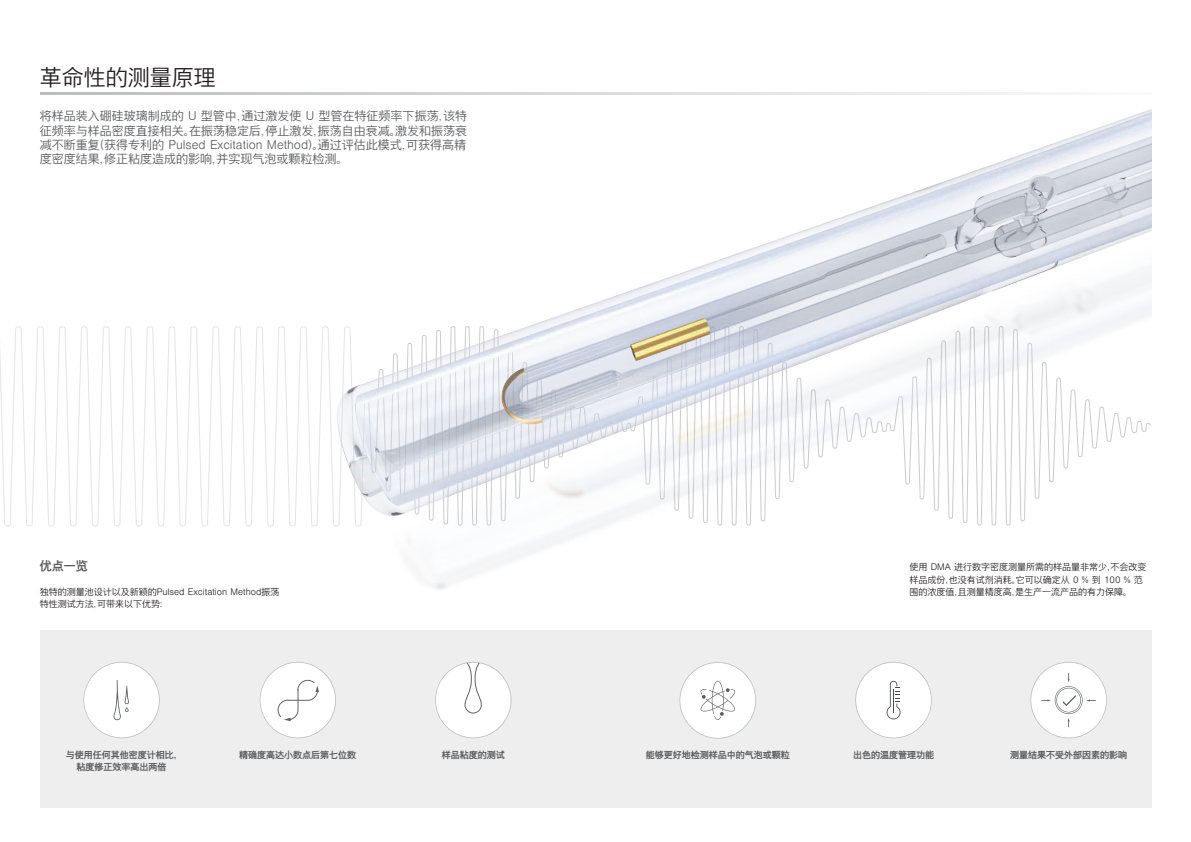
<style>
.page{position:relative;width:1191px;height:842px;background:#fff}
.page>*{position:absolute;margin:0;border:0;box-sizing:border-box;transform-origin:0 0}
.t1{font:300 22px "Nimbus Sans Global";color:#231f20}
.t2{font:300 12px/14.4px "Nimbus Sans Global";color:#57585a;text-align:justify}
.t3{font:500 12px "Nimbus Sans Global";color:#57585a}
.t4{font:300 9px/12.5px "Nimbus Sans Global";color:#231f20}
.t5{font:500 9px "Nimbus Sans Global";color:#57585a}
</style>
<div class="page">
<div style="left:40px;top:631px;width:1111px;height:177px;background:#eeeeef"></div>
<hr style="left:40px;top:92px;width:1111px;height:3px;background:#bcbdc0">
<svg style="left:679px;top:662px;width:77px;height:77px"></svg>
<svg style="left:260px;top:662px;width:76px;height:76px"></svg>
<svg style="left:435px;top:662px;width:76px;height:76px"></svg>
<svg style="left:83px;top:662px;width:77px;height:76px"></svg>
<svg style="left:855px;top:662px;width:77px;height:76px"></svg>
<svg style="left:1030px;top:662px;width:77px;height:76px"></svg>
<svg style="left:0;top:326px;width:272px;height:201px"></svg>
<img style="left:272px;top:109px;width:879px;height:481px">
<h1 class="t1" style="left:40px;top:65px;width:177px">革命性的测量原理</h1>
<p class="t2" style="left:40px;top:109px;width:429px">将样品装入硼硅玻璃制成的 U 型管中，通过激发使 U 型管在特征频率下振荡，该特征频率与样品密度直接相关。在振荡稳定后，停止激发，振荡自由衰减。激发和振荡衰减不断重复（获得专利的 Pulsed Excitation Method）。通过评估此模式，可获得高精度密度结果，修正粘度造成的影响，并实现气泡或颗粒检测。</p>
<p class="t3" style="left:40px;top:559px;width:49px">优点一览</p>
<p class="t4" style="left:40px;top:586px;width:241px;line-height:12px">独特的测量池设计以及新颖的Pulsed Excitation Method振荡特性测试方法，可带来以下优势：</p>
<p class="t5" style="left:66px;top:749px;width:118px">与使用任何其他密度计相比，</p>
<p class="t5" style="left:239px;top:749px;width:119px">精确度高达小数点后第七位数</p>
<p class="t5" style="left:442px;top:749px;width:64px">样品粘度的测试</p>
<p class="t5" style="left:646px;top:749px;width:145px">能够更好地检测样品中的气泡或颗粒</p>
<p class="t5" style="left:77px;top:762px;width:92px">粘度修正效率高出两倍</p>
<p class="t4" style="left:909px;top:561px;width:238px">使用 DMA 进行数字密度测量所需的样品量非常少，不会改变样品成份，也没有试剂消耗。它可以确定从 0 % 到 100 % 范围的浓度值，且测量精度高，是生产一流产品的有力保障。</p>
<p class="t5" style="left:853px;top:749px;width:82px">出色的温度管理功能</p>
<p class="t5" style="left:1010px;top:749px;width:119px">测量结果不受外部因素的影响</p>
</div>
